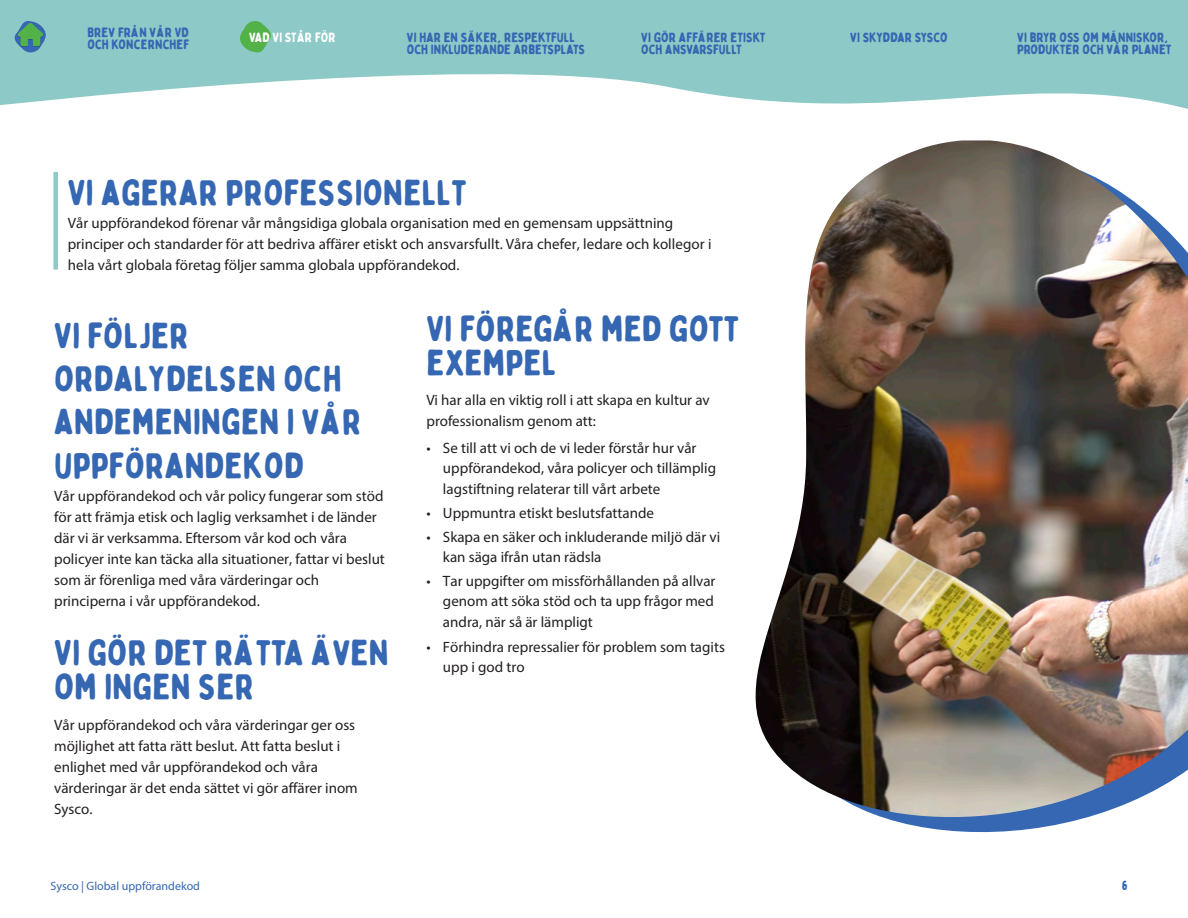
<style>
.page{position:relative;width:1188px;height:918px;background:#fff}
.page>*{position:absolute;margin:0;border:0;box-sizing:border-box;transform-origin:0 0}
.Body__P{font:36px/43.2px "Bobby Jones Soft";color:#3567b2}
.Headline__H1{font:36px/34.5px "Bobby Jones Soft";color:#3567b2}
.Body__P-2{font:15px/21px "Myriad Pro";color:#231f20}
.t1{font:13.5px/12px "Bobby Jones Soft";color:#3567b2}
.t2{font:13.5px "Bobby Jones Soft";letter-spacing:-.03em;color:#3567b2}
.t3{font:13.5px "Bobby Jones Soft";color:#fff}
.t4{font:12px "Myriad Pro";color:#3567b2}
</style>
<div class="page">
<svg style="left:0;top:0;width:1188px;height:109px;fill:#8dc9c7"></svg>
<svg style="left:234px;top:17px;width:40px;height:36px"></svg>
<svg style="left:11px;top:21px;width:40px;height:35px"></svg>
<svg style="left:882px;top:817px;width:206px;height:16px;fill:#3567b2"></svg>
<img style="left:755px;top:140px;width:433px;height:677px">
<div style="left:53px;top:172px;width:5px;height:98px;background:#8dc9c7"></div>
<p class="t1" style="left:87px;top:27px;width:104px">BREV FRÅN VÅR VD<br>OCH KONCERNCHEF</p>
<p class="t3" style="left:249px;top:29px;width:88px">VAD VI STÅR FÖR</p>
<p class="t1" style="left:407px;top:32px;width:180px">VI HAR EN SÄKER, RESPEKTFULL<br>OCH INKLUDERANDE ARBETSPLATS</p>
<p class="t1" style="left:641px;top:32px;width:126px">VI GÖR AFFÄRER ETISKT<br>OCH ANSVARSFULLT</p>
<p class="t1" style="left:1017px;top:32px;width:156px">VI BRYR OSS OM MÄNNISKOR,<br>PRODUKTER OCH VÅR PLANET</p>
<p class="t2" style="left:850px;top:29px;width:99px">VI SKYDDAR SYSCO</p>
<p class="Body__P" style="left:68px;top:171px;width:401px">VI AGERAR PROFESSIONELLT</p>
<p class="Body__P-2" style="left:68px;top:213px;width:645px">Vår uppförandekod förenar vår mångsidiga globala organisation med en gemensam uppsättning principer och standarder för att bedriva affärer etiskt och ansvarsfullt. Våra chefer, ledare och kollegor i hela vårt globala företag följer samma globala uppförandekod.</p>
<p class="Body__P" style="left:54px;top:315px;width:309px">VI FÖLJER<br>ORDALYDELSEN OCH<br>ANDEMENINGEN I VÅR<br>UPPFÖRANDEKOD</p>
<p class="Body__P-2" style="left:54px;top:486px;width:332px">Vår uppförandekod och vår policy fungerar som stöd för att främja etisk och laglig verksamhet i de länder där vi är verksamma. Eftersom vår kod och våra policyer inte kan täcka alla situationer, fattar vi beslut som är förenliga med våra värderingar och principerna i vår uppförandekod.</p>
<p class="Body__P" style="left:54px;top:636px;width:336px;line-height:34.5px">VI GÖR DET RÄTTA ÄVEN<br>OM INGEN SER</p>
<p class="Body__P-2" style="left:54px;top:715px;width:305px">Vår uppförandekod och våra värderingar ger oss möjlighet att fatta rätt beslut. Att fatta beslut i enlighet med vår uppförandekod och våra värderingar är det enda sättet vi gör affärer inom Sysco.</p>
<p class="Headline__H1" style="left:426px;top:312px;width:314px">VI FÖREGÅR MED GOTT<br>EXEMPEL</p>
<p class="Body__P-2" style="left:426px;top:390px;width:285px">Vi har alla en viktig roll i att skapa en kultur av professionalism genom att:</p>
<p class="Body__P-2" style="left:443px;top:437px;width:275px;text-indent:-16px">• Se till att vi och de vi leder förstår hur vår uppförandekod, våra policyer och tillämplig lagstiftning relaterar till vårt arbete</p>
<p class="Body__P-2" style="left:426px;top:502px;width:229px">• Uppmuntra etiskt beslutsfattande</p>
<p class="Body__P-2" style="left:443px;top:527px;width:279px;line-height:20.4px;text-indent:-16px">• Skapa en säker och inkluderande miljö där vi kan säga ifrån utan rädsla</p>
<p class="Body__P-2" style="left:443px;top:570px;width:274px;text-align:justify;text-indent:-16px">• Tar uppgifter om missförhållanden på allvar genom att söka stöd och ta upp frågor med andra, när så är lämpligt</p>
<p class="Body__P-2" style="left:443px;top:636px;width:284px;line-height:20.4px;text-indent:-16px">• Förhindra repressalier för problem som tagits upp i god tro</p>
<p class="t4" style="left:51px;top:879px;width:151px">Sysco | Global uppförandekod</p>
<p class="t1" style="left:1122px;top:880px;width:7px">6</p>
</div>
